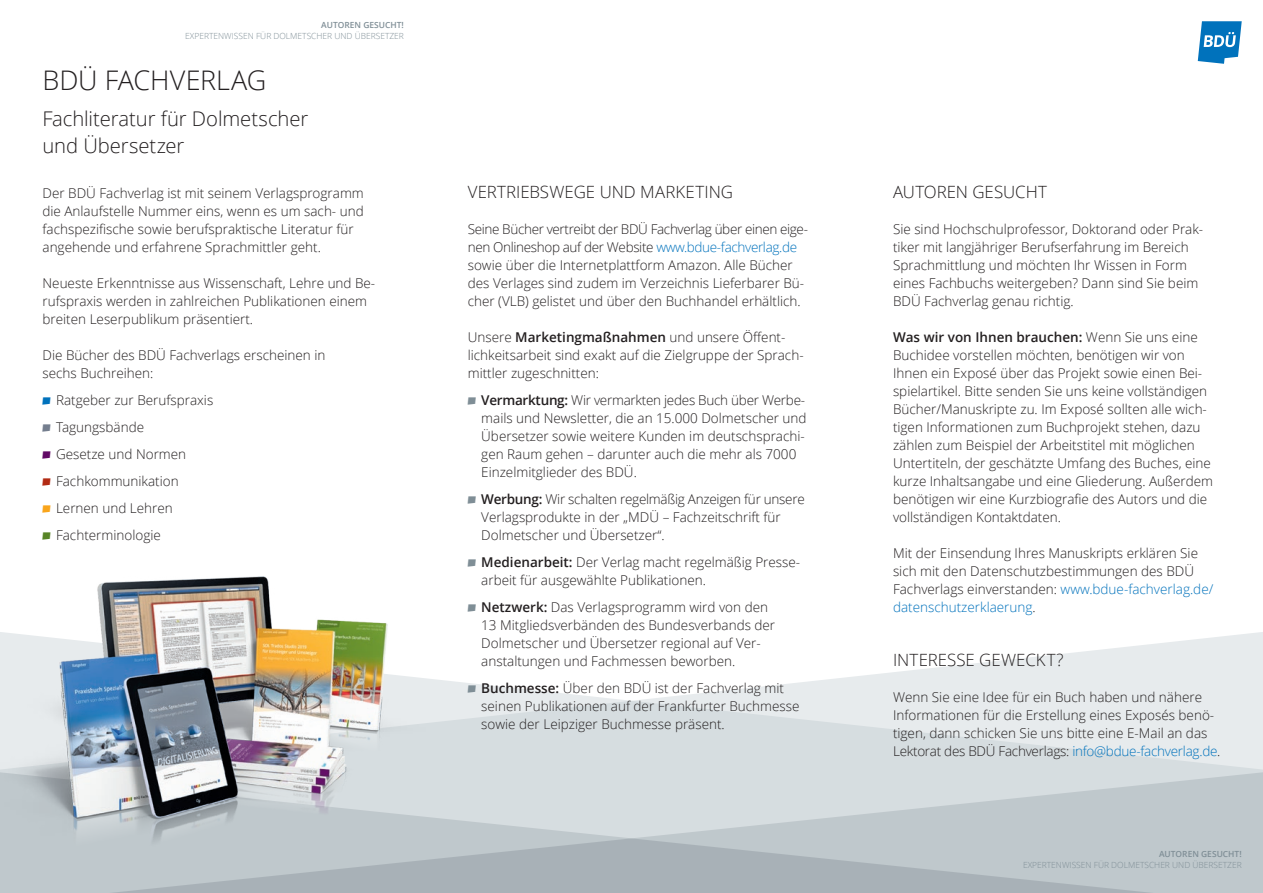
<style>
.page{position:relative;width:1263px;height:893px;background:#fff}
.page>*{position:absolute;margin:0;border:0;box-sizing:border-box;transform-origin:0 0}
.t1{font:27px "BDUE Open Sans";color:#231f20}
.t2{font:20.25px/27px "BDUE Open Sans";letter-spacing:-.005em;color:#231f20}
.t3{font:16.8px "BDUE Open Sans";color:#231f20}
.t4{font:13.5px/18px "BDUE Open Sans";color:#231f20}
.t5{font:8.4px "BDUE Open Sans";color:#7f8e96}
.t6{font:700 8.4px "BDUE Open Sans";color:#7f8e96}
.s1{font-family:"BDUEOPENSANSAZ";color:#0072bc}
.s2{font-family:"BDUEOPENSANSAZ";color:#747e8e}
.s3{font-family:"BDUEOPENSANSAZ";color:#620a66}
.s4{font-family:"BDUEOPENSANSAZ";color:#b22b14}
.s5{font-family:"BDUEOPENSANSAZ";color:#f9a51b}
.s6{font-family:"BDUEOPENSANSAZ";color:#588527}
.s7{color:#0072bc}
.s8{font-weight:700}
.s9{font-family:"BDUEOPENSANSAZ";color:#7f8e96}
</style>
<div class="page">
<svg style="left:425px;top:632px;width:838px;height:69px"></svg>
<svg style="left:425px;top:701px;width:838px;height:70px;background:#dce2e5"></svg>
<svg style="left:425px;top:771px;width:838px;height:67px;background:#ccd4d7"></svg>
<svg style="left:0;top:838px;width:1263px;height:55px;background:#b5bec2"></svg>
<svg style="left:1198px;top:21px;width:44px;height:43px"></svg>
<img style="left:0;top:576px;width:425px;height:270px">
<p class="t6" style="left:321px;top:19px;width:54px">Autoren gesu</p>
<p class="t6" style="left:385px;top:19px;width:20px">cht!</p>
<p class="t5" style="left:185px;top:30px;width:220px">Expertenwissen fü r Dolmetscher und Übersetzer</p>
<h1 class="t1" style="left:43px;top:62px;width:225px">BDÜ Fachverlag</h1>
<h2 class="t2" style="left:43px;top:105px;width:267px">Fachliteratur für Dolmetscher und Übersetzer</h2>
<p class="t4" style="left:43px;top:184px;width:323px">Der BDÜ Fachverlag ist mit seinem Verlagsprogramm die Anlaufstelle N ummer eins, wenn es um sach- und fachspezifische sowie berufspraktische Literatur für angehende und erfahrene Sprachmittler geht.</p>
<p class="t4" style="left:43px;top:274px;width:334px">N eueste E rkenntnisse aus Wissenschaft, Lehre und Be&shy;rufspraxis werden in zahlreichen Publikationen einem breiten Leserpublikum präsentiert.</p>
<p class="t4" style="left:43px;top:346px;width:284px">Die Bücher des BDÜ Fachverlags erscheinen in sechs Buchreihen:</p>
<p class="t4" style="left:43px;top:391px;width:172px"><span class="s1">-</span> Ratgeber zur Berufspraxis</p>
<p class="t4" style="left:43px;top:418px;width:103px"><span class="s2">-</span> Tagungsbände</p>
<p class="t4" style="left:43px;top:445px;width:145px"><span class="s3">-</span> Gesetze und Normen</p>
<p class="t4" style="left:43px;top:472px;width:138px"><span class="s4">-</span> Fachkommunikation</p>
<p class="t4" style="left:43px;top:499px;width:132px"><span class="s5">-</span> Lernen und Lehren</p>
<p class="t4" style="left:43px;top:526px;width:120px"><span class="s6">-</span> Fachterminologie</p>
<p class="t3" style="left:468px;top:180px;width:267px">Vertriebswege und Marketing</p>
<p class="t4" style="left:468px;top:220px;width:342px">Seine Bücher vertreibt der BDÜ Fachverlag über einen eige&shy;nen Onlineshop auf der Website <span class="s7">www.bdue-fachverlag.de </span>sowie über die I nternetplattform Amazon. Alle Bücher des Verlages sind zudem im Verzeichnis Lieferbarer Bü&shy;cher (VLB) gelistet und über den Buchhandel erhältlich.</p>
<p class="t4" style="left:468px;top:328px;width:337px">U nsere <span class="s8">Marketingmaßnahmen</span> und unsere Öffent&shy;lichkeitsarbeit sind exakt auf die Zielgruppe der Sprach&shy;mittler zugeschnitten:</p>
<p class="t4" style="left:481px;top:391px;width:327px;text-indent:-14px"><span class="s9">-</span> <span class="s8">Vermarktung:</span> Wir vermarkten jedes Buch über Werbe&shy;mails und Newsletter, die an 15.000 Dolmetscher und Übersetzer sowie weitere Kunden im deutschsprachi&shy;gen Raum gehen – darunter auch die mehr als 7000<br>Einzelmitglieder des BDÜ.</p>
<p class="t4" style="left:481px;top:490px;width:325px;text-indent:-14px"><span class="s9">-</span> <span class="s8">Werbung:</span> Wir schalten regelmäßig Anzeigen für unsere<br>Verlagsprodukte in der „M DÜ – Fachzeitschrift für<br>Dolmetscher und Übersetzer“.</p>
<p class="t4" style="left:481px;top:553px;width:319px;text-indent:-14px"><span class="s9">-</span> <span class="s8">Medienarbeit:</span> Der Verlag macht regelmäßig Presse&shy;arbeit für ausgewählte Publikationen.</p>
<p class="t4" style="left:481px;top:598px;width:295px;text-indent:-14px"><span class="s9">-</span> <span class="s8">Netzwerk:</span> Das Verlagsprogramm wird von den 13 Mitgliedsverbänden des Bundesverbands der Dolmetscher und Übersetzer regional auf Ver&shy;anstaltungen und Fachmessen beworben.</p>
<p class="t4" style="left:481px;top:679px;width:320px;text-indent:-14px"><span class="s9">-</span> <span class="s8">Buchmesse:</span> Über den BDÜ ist der Fachverlag mit seinen Publikationen auf der Frankfurter Buchmesse sowie der Leipziger Buchmesse präsent.</p>
<p class="t3" style="left:893px;top:180px;width:155px">Autoren gesucht</p>
<p class="t4" style="left:893px;top:220px;width:312px">Sie sind H ochschulprofessor, Doktorand oder Prak&shy;tiker mit langjähriger Berufserfahrung im Bereich Sprachmittlung und möchten I hr Wissen in Form eines Fachbuchs weitergeben? Dann sind Sie beim BDÜ Fachverlag genau richtig.</p>
<p class="t4" style="left:893px;top:328px;width:322px"><span class="s8">Was wir von Ihnen brauchen:</span> Wenn Sie uns eine Buchidee vorstellen möchten, benötigen wir von<br>I hnen ein Exposé über das Projekt sowie einen Bei&shy;spielartikel. Bitte senden Sie uns keine vollständigen Bücher/Manuskripte zu. I m Exposé sollten alle wich&shy;tigen I nformationen zum Buchprojekt stehen, dazu zählen zum Beispiel der Arbeitstitel mit möglichen<br>U ntertiteln, der geschätzte U mfang des Buches, eine kurze I nhaltsangabe und eine Gliederung. Außerdem benötigen wir eine Kurzbiografie des Autors und die vollständigen Kontaktdaten.</p>
<p class="t4" style="left:893px;top:544px;width:322px">M it der Einsendung I hres Manuskripts erklären Sie sich mit den Datenschutzbestimmungen des BDÜ Fachverlags einverstanden: <span class="s7">www.bdue-fachverlag.de/ datenschutzerklaerung</span>.</p>
<p class="t3" style="left:893px;top:648px;width:172px">I nteresse geweckt?</p>
<p class="t4" style="left:893px;top:688px;width:329px">Wenn Sie eine Idee für ein Buch haben und nähere<br>I nformationen für die Erstellung eines Exposés benö&shy;tigen, dann schicken Sie uns bitte eine E-Mail an das Lektorat des BDÜ Fachverlags: <span class="s7">info@bdue-fachverlag.de</span>.</p>
<p class="t6" style="left:1159px;top:848px;width:54px">Autoren gesu</p>
<p class="t6" style="left:1223px;top:848px;width:20px">cht!</p>
<p class="t5" style="left:1023px;top:859px;width:220px">Expertenwissen fü r Dolmetscher und Übersetzer</p>
</div>
